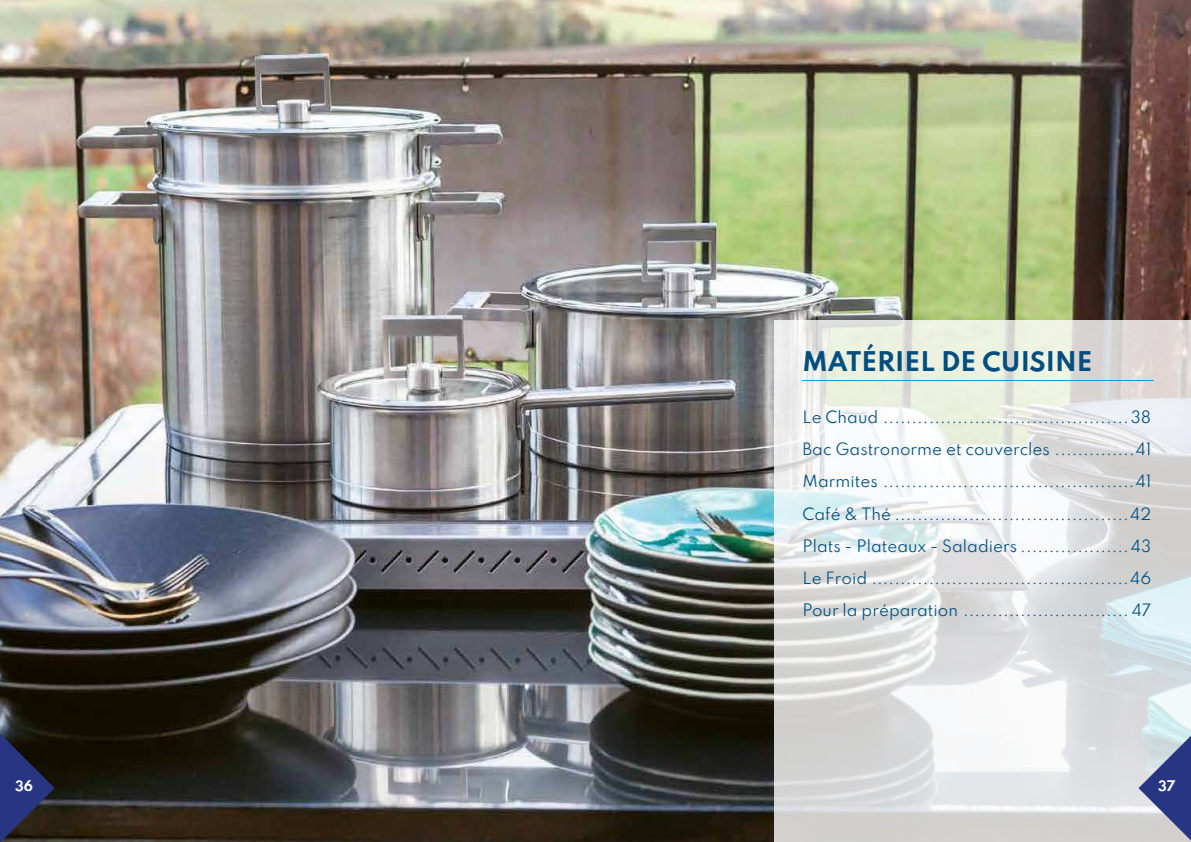
<style>
.page{position:relative;width:1191px;height:842px;background:#fff}
.page>*{position:absolute;margin:0;border:0;box-sizing:border-box;transform-origin:0 0}
.t1{font:700 24px "Spartan";color:#014d7d}
.t2{font:15px/32.2px "Spartan";color:#004e7e;text-align:justify}
.t3{font:700 13px "Spartan";color:#fff}
</style>
<div class="page">
<img style="left:0;top:0;width:1191px;height:842px">
<svg style="left:774px;top:320px;width:417px;height:522px"></svg>
<svg style="left:0;top:733px;width:55px;height:109px;background:#242848"></svg>
<svg style="left:1138px;top:736px;width:53px;height:104px;background:#7f87af"></svg>
<hr style="left:802px;top:380px;width:352px;height:1px;background:#00a8cf">
<h1 class="t1" style="left:802px;top:343px;width:292px">MATÉRIEL DE CUISINE</h1>
<p class="t2" style="left:802px;top:400px;width:350px">Le Chaud ...........................................38<br>Bac Gastronorme et couvercles ..............41<br>Marmites ............................................41<br>Café &amp; Thé .........................................42<br>Plats - Plateaux - Saladiers ...................43<br>Le Froid .............................................46<br>Pour la préparation ............................. 47</p>
<p class="t3" style="left:15px;top:776px;width:19px">36</p>
<p class="t3" style="left:1158px;top:776px;width:19px">37</p>
</div>
